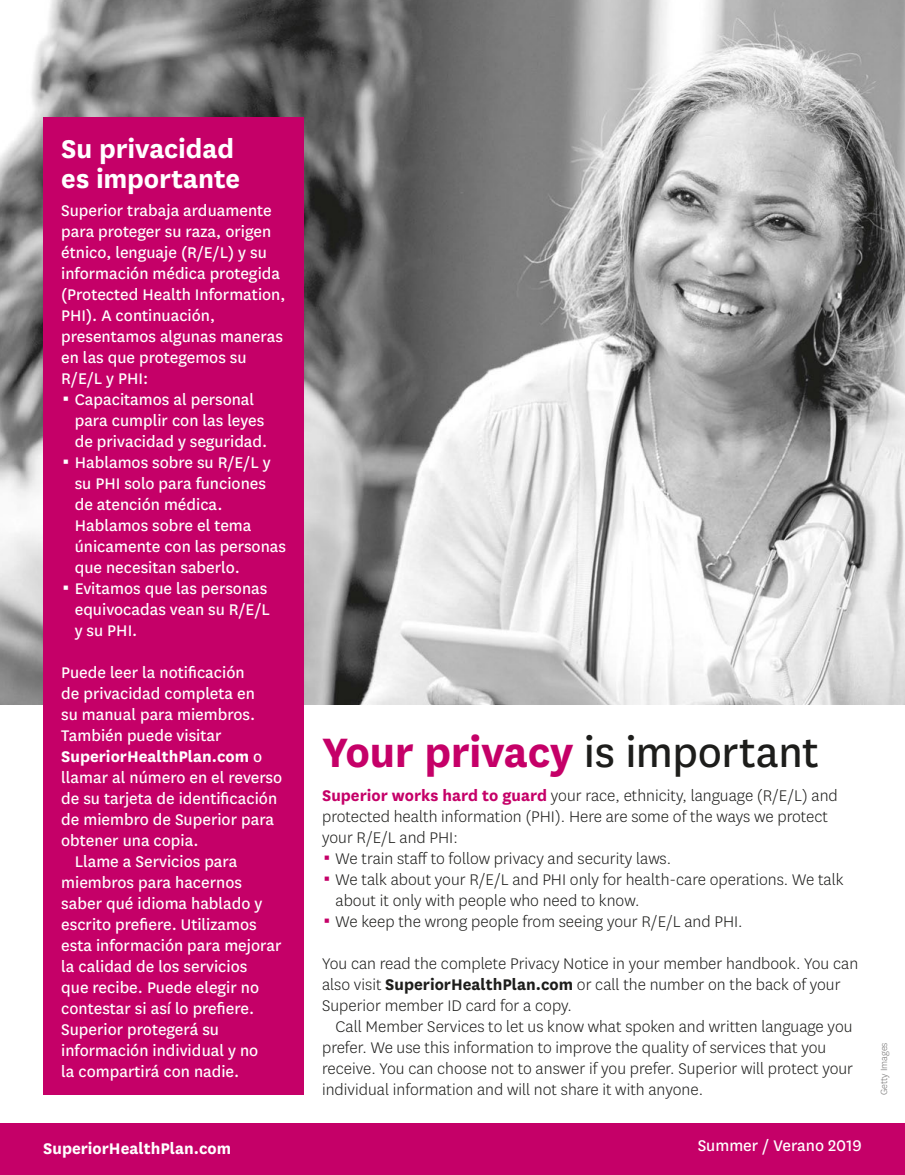
<style>
.page{position:relative;width:905px;height:1175px;background:#fff}
.page>*{position:absolute;margin:0;border:0;box-sizing:border-box;transform-origin:0 0}
.t1{font:700 48px "Centene Sans";letter-spacing:-.005em;color:#c50068}
.t2{font:700 30px/30px "Centene Sans";letter-spacing:-.005em;color:#fff}
.t3{font:18px/21px "Centene Sans";color:#fff}
.t4{font:300 18px/21px "Centene Sans";color:#1d1d1b}
.t5{font:700 18px "Centene Sans";color:#fff}
.t6{font:300 10.5px "Centene Sans";color:#747373}
.s1{font-weight:700}
.s2{font-weight:400;color:#1d1d1b}
.s3{font-weight:700;color:#c50068}
</style>
<div class="page">
<div style="left:0;top:1123px;width:905px;height:52px;background:#c50068"></div>
<img style="left:0;top:0;width:905px;height:704px">
<div style="left:43px;top:118px;width:261px;height:977px;background:#c50068"></div>
<h2 class="t2" style="left:61px;top:132px;width:180px">Su privacidad es importante</h2>
<p class="t3" style="left:61px;top:199px;width:226px">Superior trabaja arduamente para proteger su raza, origen étnico, lenguaje (R/E/L) y su información médica protegida (Protected Health Information,<br>PHI). A continuación, presentamos algunas maneras en las que protegemos su<br>R/E/L y PHI:</p>
<p class="t3" style="left:75px;top:388px;width:194px">Capacitamos al personal para cumplir con las leyes de privacidad y seguridad.</p>
<p class="t3" style="left:75px;top:451px;width:213px">Hablamos sobre su R/E/L y su PHI solo para funciones de atención médica.<br>Hablamos sobre el tema únicamente con las personas que necesitan saberlo.</p>
<p class="t3" style="left:75px;top:577px;width:196px">Evitamos que las personas equivocadas vean su R/E/L y su PHI.</p>
<p class="t3" style="left:61px;top:661px;width:222px">Puede leer la notificación<br>de privacidad completa en<br>su manual para miembros.<br>También puede visitar<br><span class="s1">SuperiorHealthPlan.com</span> o llamar al número en el reverso de su tarjeta de identificación de miembro de Superior para obtener una copia.</p>
<p class="t3" style="left:61px;top:850px;width:222px;text-indent:14px">Llame a Servicios para miembros para hacernos saber qué idioma hablado y escrito prefiere. Utilizamos esta información para mejorar la calidad de los servicios<br>que recibe. Puede elegir no contestar si así lo prefiere.<br>Superior protegerá su información individual y no<br>la compartirá con nadie.</p>
<h2 class="t1" style="left:322px;top:718px;width:498px">Your privacy <span class="s2">is important</span></h2>
<p class="t4" style="left:322px;top:784px;width:517px"><span class="s3">Superior works hard to guard</span> your race, ethnicity, language (R/E/L) and protected health information (PHI). Here are some of the ways we protect your R/E/L and PHI:</p>
<p class="t4" style="left:335px;top:847px;width:337px">We train staff to follow privacy and security laws.</p>
<p class="t4" style="left:335px;top:868px;width:509px">We talk about your R/E/L and PHI only for health-care operations. We talk about it only with people who need to know.</p>
<p class="t4" style="left:335px;top:910px;width:408px">We keep the wrong people from seeing your R/E/L and PHI.</p>
<p class="t4" style="left:322px;top:952px;width:537px">You can read the complete Privacy Notice in your member handbook. You can also visit <span class="s1">SuperiorHealthPlan.com</span> or call the number on the back of your<br>Superior member ID card for a copy.</p>
<p class="t4" style="left:322px;top:1015px;width:532px;text-indent:14px">Call Member Services to let us know what spoken and written language you prefer. We use this information to improve the quality of services that you receive. You can choose not to answer if you prefer. Superior will protect your individual information and will not share it with anyone.</p>
<p class="t5" style="left:43px;top:1136px;width:189px">SuperiorHealthPlan.com</p>
<p class="t3" style="left:697px;top:1134px;width:165px">Summer / Verano 2019</p>
<p class="t6" style="left:877px;top:1095px;width:54px;rotate:-90deg">Getty Images</p>
</div>
